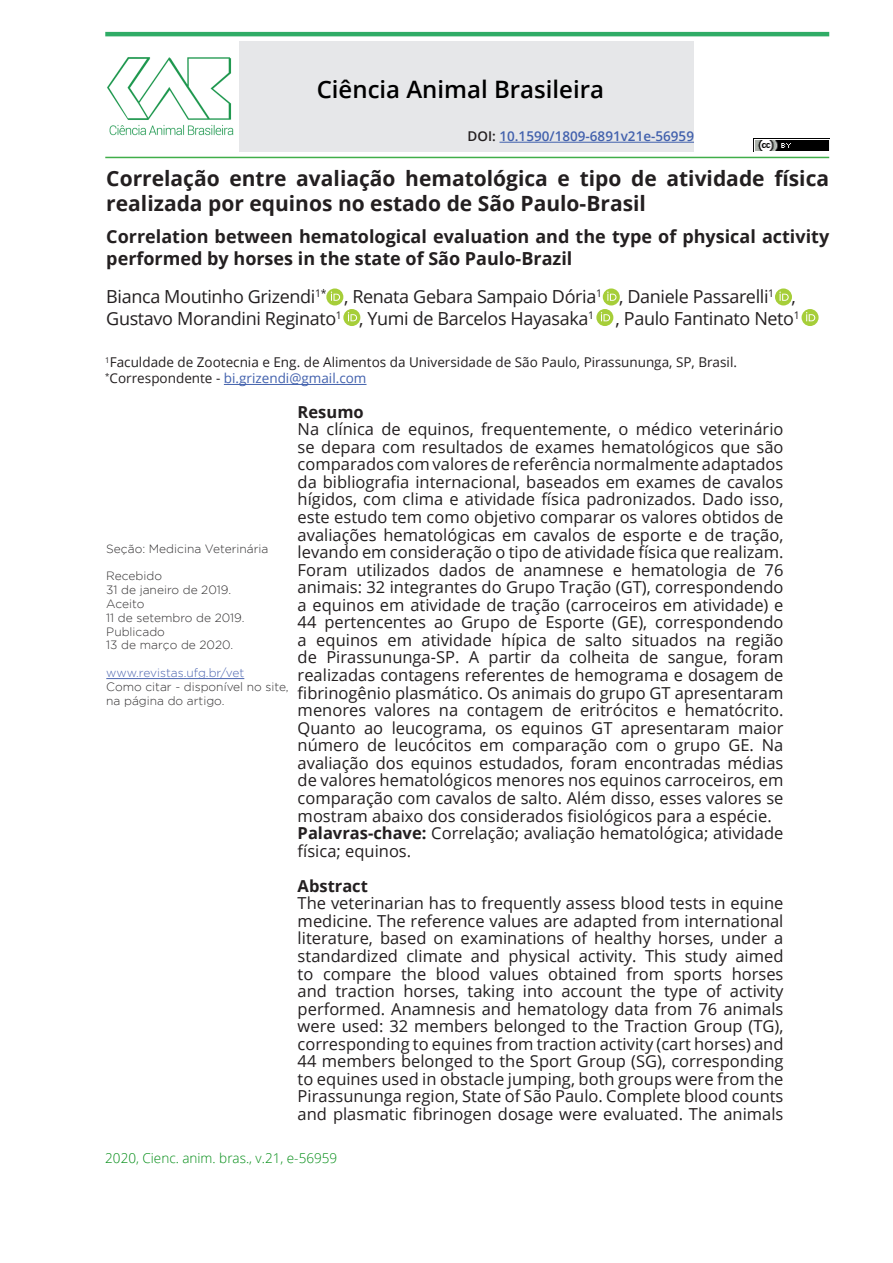
<style>
.page{position:relative;width:893px;height:1263px;background:#fff}
.page>*{position:absolute;margin:0;border:0;box-sizing:border-box;transform-origin:0 0}
.t1{font:600 24px "Open Sans";color:#000}
.t2{font:700 21px/25.2px "Open Sans";color:#231f20}
.t3{font:18px/21.6px "Open Sans";letter-spacing:-.02em;color:#231f20}
.t4{font:700 18px/21.6px "Open Sans";color:#231f20}
.t5{font:16.5px/17.5px "Open Sans";color:#231f20}
.t6{font:700 16.5px "Open Sans";color:#231f20}
.t7{font:13.5px/16.2px "Open Sans";color:#231f20}
.t8{font:300 13.5px "Open Sans";color:#008c14}
.t9{font:600 13.5px "Open Sans";color:#4261ad}
.t10{font:300 12px/13.8px "Gotham";color:#312f30}
.t11{font:300 12px "Gotham";letter-spacing:-.005em;color:#4d66b0}
.s1{color:#231f20}
.s2{color:#4261ad}
.s3{font-weight:700}
</style>
<div class="page">
<div style="left:239px;top:41px;width:455px;height:111px;background:#e6e7e9"></div>
<hr style="left:499px;top:142px;width:195px;height:1px;background:#4261ad">
<hr style="left:105px;top:157px;width:724px;height:1px;background:#40ae49">
<hr style="left:105px;top:32px;width:724px;height:4px;background:#2fac66">
<img style="left:753px;top:139px;width:76px;height:13px">
<img style="left:107px;top:57px;width:127px;height:79px">
<hr style="left:106px;top:678px;width:138px;height:1px;background:#4d66b0">
<div style="left:326px;top:288px;width:17px;height:17px;background:#a6ce39;border-radius:50%"></div>
<svg style="left:331px;top:292px;width:9px;height:9px"></svg>
<svg style="left:801px;top:309px;width:18px;height:17px"></svg>
<svg style="left:806px;top:312px;width:9px;height:9px"></svg>
<svg style="left:596px;top:309px;width:17px;height:17px"></svg>
<svg style="left:601px;top:312px;width:9px;height:9px"></svg>
<svg style="left:343px;top:309px;width:17px;height:17px"></svg>
<svg style="left:348px;top:312px;width:9px;height:9px"></svg>
<div style="left:775px;top:288px;width:17px;height:17px;background:#a6ce39;border-radius:50%"></div>
<svg style="left:779px;top:292px;width:10px;height:9px"></svg>
<svg style="left:603px;top:288px;width:17px;height:17px"></svg>
<svg style="left:607px;top:292px;width:9px;height:9px"></svg>
<hr style="left:224px;top:384px;width:142px;height:1px;background:#4261ad">
<h1 class="t1" style="left:317px;top:73px;width:289px">Ciência Animal Brasileira</h1>
<p class="t9" style="left:468px;top:127px;width:228px"><span class="s1">DOI:</span> 10.1590/1809-6891v21e-56959</p>
<p class="t2" style="left:106px;top:165px;width:724px">Correlação entre avaliação hematológica e tipo de atividade física realizada por equinos no estado de São Paulo-Brasil</p>
<p class="t4" style="left:106px;top:226px;width:724px">Correlation between hematological evaluation and the type of physical activity performed by horses in the state of São Paulo-Brazil</p>
<p class="t3" style="left:106px;top:285px;width:695px">Bianca Moutinho Grizendi<sup>1*</sup> , Renata Gebara Sampaio Dória<sup>1</sup> , Daniele Passarelli<sup>1</sup> ,<br>Gustavo Morandini Reginato<sup>1</sup> , Yumi de Barcelos Hayasaka<sup>1</sup> , Paulo Fantinato Neto<sup>1</sup></p>
<p class="t7" style="left:105px;top:354px;width:633px"><sup>1</sup>Faculdade de Zootecnia e Eng. de Alimentos da Universidade de São Paulo, Pirassununga, SP, Brasil. <sup>*</sup>Correspondente - <span class="s2">bi.grizendi@gmail.com</span></p>
<p class="t10" style="left:106px;top:541px;width:164px">Seção: Medicina Veterinária</p>
<p class="t10" style="left:106px;top:569px;width:140px">Recebido<br>31 de janeiro de 2019.<br>Aceito<br>11 de setembro de 2019.<br>Publicado<br>13 de março de 2020.</p>
<p class="t11" style="left:106px;top:666px;width:140px">www.revistas.ufg.br/vet</p>
<p class="t10" style="left:106px;top:679px;width:184px">Como citar - disponível no site, na página do artigo.</p>
<p class="t6" style="left:298px;top:400px;width:68px">Resumo</p>
<p class="t5" style="left:298px;top:420px;width:487px">Na clínica de equinos, frequentemente, o médico veterinário se depara com resultados de exames hematológicos que são comparados com valores de referência normalmente adaptados da bibliografia internacional, baseados em exames de cavalos hígidos, com clima e atividade física padronizados. Dado isso, este estudo tem como objetivo comparar os valores obtidos de avaliações hematológicas em cavalos de esporte e de tração, levando em consideração o tipo de atividade física que realizam.<br>Foram utilizados dados de anamnese e hematologia de 76 animais: 32 integrantes do Grupo Tração (GT), correspondendo a equinos em atividade de tração (carroceiros em atividade) e 44 pertencentes ao Grupo de Esporte (GE), correspondendo a equinos em atividade hípica de salto situados na região de Pirassununga-SP. A partir da colheita de sangue, foram realizadas contagens referentes de hemograma e dosagem de fibrinogênio plasmático. Os animais do grupo GT apresentaram menores valores na contagem de eritrócitos e hematócrito.<br>Quanto ao leucograma, os equinos GT apresentaram maior número de leucócitos em comparação com o grupo GE. Na avaliação dos equinos estudados, foram encontradas médias de valores hematológicos menores nos equinos carroceiros, em comparação com cavalos de salto. Além disso, esses valores se mostram abaixo dos considerados fisiológicos para a espécie.<br><span class="s3">Palavras-chave:</span> Correlação; avaliação hematológica; atividade física; equinos.</p>
<p class="t6" style="left:298px;top:874px;width:72px">Abstract</p>
<p class="t5" style="left:298px;top:894px;width:487px;text-align:justify">The veterinarian has to frequently assess blood tests in equine medicine. The reference values are adapted from international literature, based on examinations of healthy horses, under a standardized climate and physical activity. This study aimed to compare the blood values obtained from sports horses and traction horses, taking into account the type of activity performed. Anamnesis and hematology data from 76 animals were used: 32 members belonged to the Traction Group (TG), corresponding to equines from traction activity (cart horses) and 44 members belonged to the Sport Group (SG), corresponding to equines used in obstacle jumping, both groups were from the Pirassununga region, State of São Paulo. Complete blood counts and plasmatic fibrinogen dosage were evaluated. The animals</p>
<p class="t8" style="left:105px;top:1149px;width:233px">2020, Cienc. anim. bras., v.21, e-56959</p>
</div>
